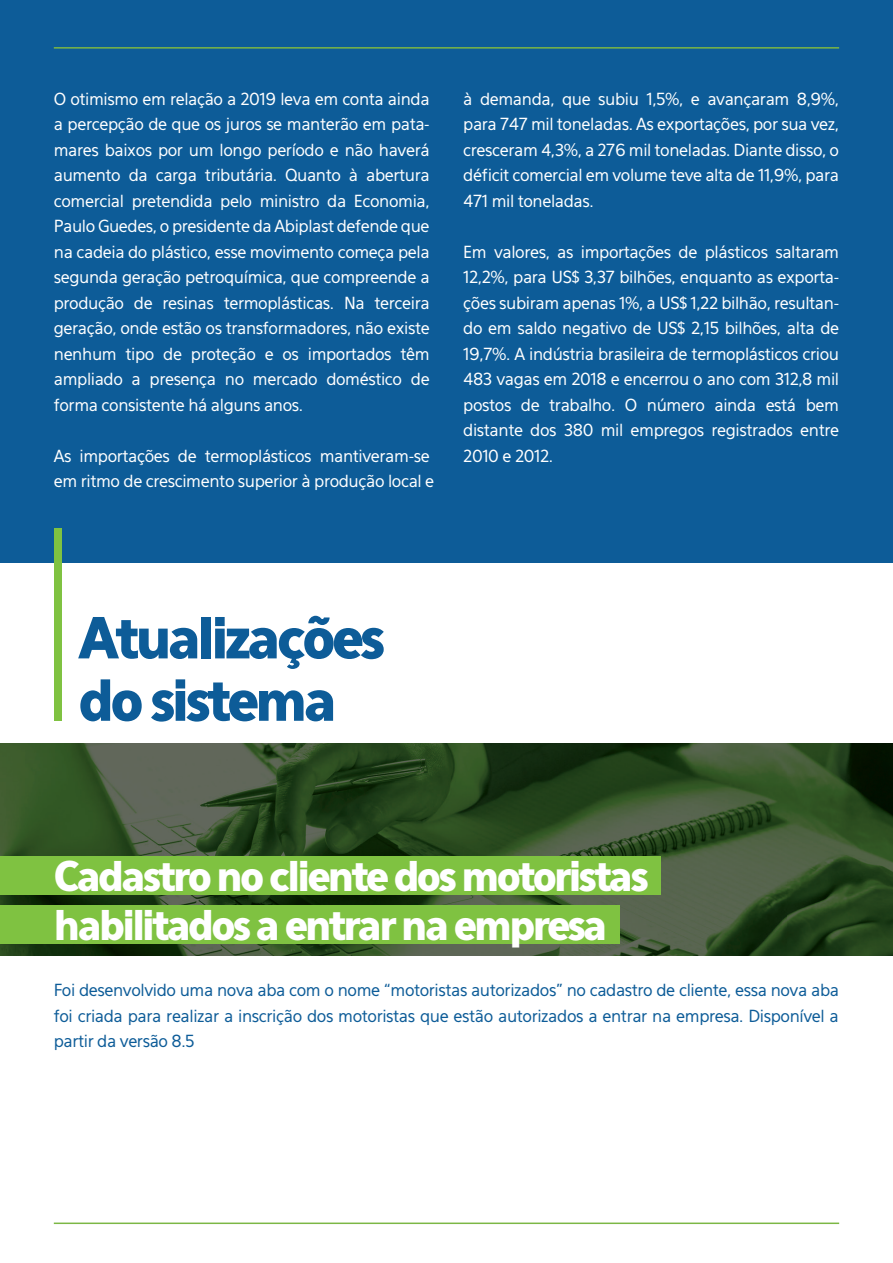
<style>
.page{position:relative;width:893px;height:1263px;background:#fff}
.page>*{position:absolute;margin:0;border:0;box-sizing:border-box;transform-origin:0 0}
.t1{font:900 55.95px/62.4px "Eau Sans";letter-spacing:-.07em;color:#0d5c98;scale:.96 1}
.t2{font:900 40.5px/48.8px "Eau Sans";letter-spacing:-.07em;color:#fff;scale:.96 1}
.t3{font:16.5px/25.5px "Eau Sans";letter-spacing:-.025em;color:#fff;text-align:justify}
.t4{font:16.5px/25.5px "Eau Sans";letter-spacing:-.025em;color:#0d5c98;text-align:justify}
</style>
<div class="page">
<img style="left:0;top:744px;width:893px;height:212px">
<div style="left:0;top:0;width:893px;height:562px;background:#0d5c98"></div>
<hr style="left:54px;top:1222px;width:785px;height:2px;background:#7cb744">
<hr style="left:54px;top:47px;width:785px;height:2px;background:#7cb744">
<div style="left:54px;top:529px;width:8px;height:192px;background:#7fc241"></div>
<div style="left:0;top:856px;width:660px;height:39px;background:#7fc241"></div>
<div style="left:0;top:905px;width:619px;height:39px;background:#7fc241"></div>
<p class="t3" style="left:54px;top:86px;width:377px">O otimismo em relação a 2019 leva em conta ainda a percepção de que os juros se manterão em pata&shy;mares baixos por um longo período e não haverá aumento da carga tributária. Quanto à abertura comercial pretendida pelo ministro da Economia, Paulo Guedes, o presidente da Abiplast defende que na cadeia do plástico, esse movimento começa pela segunda geração petroquímica, que compreende a produção de resinas termoplásticas. Na terceira geração, onde estão os transformadores, não existe nenhum tipo de proteção e os importados têm ampliado a presença no mercado doméstico de forma consistente há alguns anos.</p>
<p class="t3" style="left:54px;top:443px;width:382px">As importações de termoplásticos mantiveram-se em ritmo de crescimento superior à produção local e</p>
<p class="t3" style="left:463px;top:86px;width:377px">à demanda, que subiu 1,5%, e avançaram 8,9%, para 747 mil toneladas. As exportações, por sua vez, cresceram 4,3%, a 276 mil toneladas. Diante disso, o déficit comercial em volume teve alta de 11,9%, para 471 mil toneladas.</p>
<p class="t3" style="left:463px;top:239px;width:377px">Em valores, as importações de plásticos saltaram 12,2%, para US$ 3,37 bilhões, enquanto as exporta&shy;ções subiram apenas 1%, a US$ 1,22 bilhão, resultan&shy;do em saldo negativo de US$ 2,15 bilhões, alta de 19,7%. A indústria brasileira de termoplásticos criou 483 vagas em 2018 e encerrou o ano com 312,8 mil postos de trabalho. O número ainda está bem distante dos 380 mil empregos registrados entre 2010 e 2012.</p>
<h1 class="t1" style="left:78px;top:606px;width:321px">Atualizações do sistema</h1>
<h2 class="t2" style="left:54px;top:851px;width:621px">Cadastro no cliente dos motoristas habilitados a entrar na empresa</h2>
<p class="t4" style="left:54px;top:977px;width:787px">Foi desenvolvido uma nova aba com o nome “motoristas autorizados” no cadastro de cliente, essa nova aba foi criada para realizar a inscrição dos motoristas que estão autorizados a entrar na empresa. Disponível a partir da versão 8.5</p>
</div>
